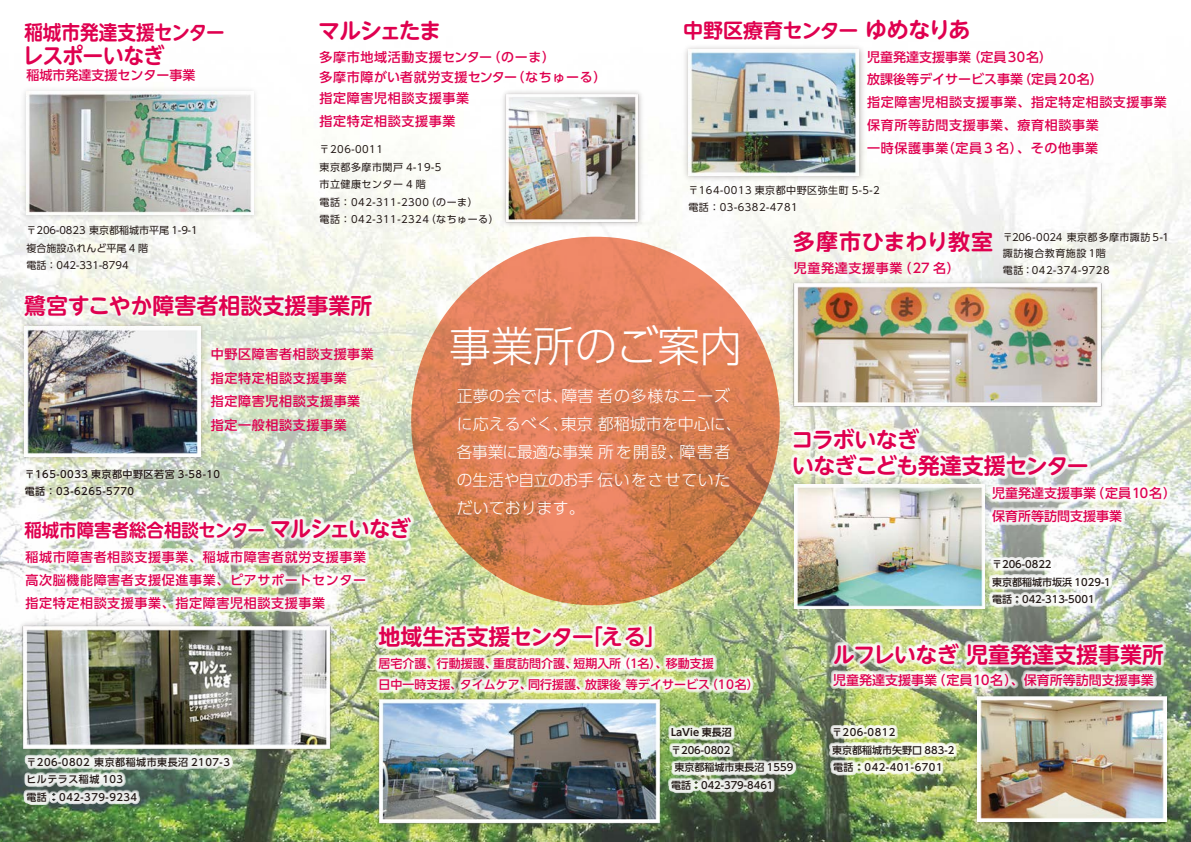
<style>
.page{position:relative;width:1191px;height:842px;background:#fff}
.page>*{position:absolute;margin:0;border:0;box-sizing:border-box;transform-origin:0 0}
.t1{font:300 42px "UD Shin Go Pro";color:#fff}
.t2{font:700 22px "UD Shin M Go Pro De";color:#df004f}
.t3{font:700 22px/25.5px "UD Shin M Go Pro De";letter-spacing:-.04em;color:#df004f}
.t4{font:700 22px "UD Shin M Go Pro De";letter-spacing:.015em;color:#df004f}
.t5{font:700 22px "UD Shin M Go Pro De";letter-spacing:-.04em;color:#df004f;scale:.95 1}
.t6{font:700 22px "UD Shin M Go Pro De";letter-spacing:-.02em;color:#df004f}
.t7{font:700 20px "UD Shin M Go Pro De";color:#df004f}
.t8{font:700 20px "UD Shin M Go Pro De";color:#df004f;scale:.93 1}
.t9{font:700 18px "UD Shin M Go Pro De";color:#df004f}
.t10{font:300 16px/28px "UD Shin Go Pro";color:#fff}
.t11{font:500 13px/22.8px "UD Shin Go Pro";letter-spacing:.05em;color:#df004f}
.t12{font:500 13px/22.8px "UD Shin Go Pro";color:#df004f}
.t13{font:500 12px/21px "UD Shin Go Pro";color:#df004f}
.t14{font:10px/17.5px "UD Shin Go Pro";letter-spacing:.05em;color:#221815}
.t15{font:500 10px/17.5px "UD Shin Go Pro";letter-spacing:.05em;color:#221815}
.t16{font:500 10px/17.5px "UD Shin Go Pro";color:#221815}
.t17{font:10px/17.5px "UD Shin Go Pro";color:#221815}
.t18{font:700 10px "UD Shin Go Pro De";color:#221815}
.s1{font-size:22px}
</style>
<div class="page">
<img style="left:0;top:138px;width:1191px;height:704px">
<svg style="left:411px;top:237px;width:369px;height:368px;background:#dc7f57"></svg>
<img style="left:17px;top:89px;width:245px;height:135px">
<img style="left:26px;top:92px;width:227px;height:123px">
<img style="left:784px;top:274px;width:325px;height:141px">
<img style="left:777px;top:276px;width:340px;height:137px">
<img style="left:362px;top:693px;width:341px;height:136px">
<img style="left:14px;top:617px;width:325px;height:141px">
<img style="left:6px;top:619px;width:340px;height:136px">
<img style="left:16px;top:317px;width:194px;height:148px">
<img style="left:25px;top:326px;width:175px;height:130px">
<img style="left:679px;top:46px;width:189px;height:139px">
<img style="left:688px;top:50px;width:170px;height:126px">
<img style="left:498px;top:138px;width:148px;height:92px">
<img style="left:501px;top:91px;width:141px;height:136px">
<img style="left:785px;top:475px;width:208px;height:142px">
<img style="left:794px;top:529px;width:190px;height:79px">
<img style="left:969px;top:689px;width:205px;height:141px">
<img style="left:977px;top:693px;width:189px;height:129px">
<img style="left:375px;top:622px;width:381px;height:75px">
<img style="left:667px;top:724px;width:130px;height:72px">
<svg style="left:21px;top:514px;width:393px;height:102px"></svg>
<img style="left:23px;top:753px;width:211px;height:55px">
<img style="left:22px;top:291px;width:353px;height:32px">
<img style="left:23px;top:292px;width:351px;height:31px">
<svg style="left:788px;top:425px;width:385px;height:104px"></svg>
<img style="left:829px;top:640px;width:338px;height:53px">
<svg style="left:988px;top:556px;width:126px;height:55px"></svg>
<img style="left:21px;top:465px;width:202px;height:36px">
<img style="left:22px;top:466px;width:202px;height:36px">
<img style="left:685px;top:182px;width:197px;height:35px">
<img style="left:686px;top:183px;width:196px;height:34px">
<img style="left:316px;top:142px;width:180px;height:87px">
<div style="left:318px;top:143px;width:178px;height:86px;background:#fbfcf6"></div>
<img style="left:828px;top:724px;width:129px;height:54px">
<h3 class="t7" style="left:683px;top:15px;width:289px">中野区療育センター <span class="s1">ゆめなりあ</span></h3>
<h2 class="t6" style="left:318px;top:12px;width:124px">マルシェたま</h2>
<p class="t11" style="left:320px;top:66px;width:288px;line-height:21.7px">多摩市障がい者就労支援センター（なちゅーる）指定障害児相談支援事業<br>指定特定相談支援事業</p>
<h3 class="t8" style="left:24px;top:16px;width:217px">稲城市発達支援センター</h3>
<h2 class="t5" style="left:23px;top:38px;width:151px">レスポーいなぎ</h2>
<p class="t12" style="left:26px;top:64px;width:170px">稲城市発達支援センター事業</p>
<p class="t11" style="left:867px;top:45px;width:301px">児童発達支援事業（定員3０名）<br>放課後等デイサービス事業（定員2０名）<br>指定障害児相談支援事業、指定特定相談支援事業保育所等訪問支援事業、療育相談事業<br>一時保護事業（定員3 名）、その他事業</p>
<p class="t14" style="left:688px;top:181px;width:193px">〒164-0013 東京都中野区弥生町 5-5-2電話：03-6382-4781</p>
<p class="t11" style="left:320px;top:45px;width:237px">多摩市地域活動支援センター（のーま）</p>
<p class="t14" style="left:320px;top:140px;width:181px">〒206-0011　<br>東京都多摩市関戸 4-19-5<br>市立健康センター 4 階<br>電話：042-311-2300（のーま）<br>電話：042-311-2324（なちゅーる）</p>
<p class="t17" style="left:26px;top:221px;width:173px">〒206-0823 東京都稲城市平尾 1-9-1複合施設ふれんど平尾 4 階<br>電話：042-331-8794</p>
<h2 class="t4" style="left:793px;top:224px;width:202px">多摩市ひまわり教室</h2>
<p class="t14" style="left:1003px;top:229px;width:167px;line-height:16.5px">〒206-0024 東京都多摩市諏訪 5-1諏訪複合教育施設 1階<br>電話：042-374-9728</p>
<p class="t11" style="left:794px;top:257px;width:168px">児童発達支援事業（２7 名）</p>
<h2 class="t2" style="left:24px;top:287px;width:350px">鷺宮すこやか障害者相談支援事業所</h2>
<p class="t11" style="left:211px;top:342px;width:165px;line-height:23.4px">中野区障害者相談支援事業指定特定相談支援事業<br>指定障害児相談支援事業</p>
<p class="t11" style="left:211px;top:414px;width:137px">指定一般相談支援事業</p>
<p class="t15" style="left:25px;top:465px;width:197px">〒165-0033 東京都中野区若宮 3-58-10電話：03-6265-5770</p>
<h3 class="t9" style="left:24px;top:515px;width:388px">稲城市障害者総合相談センター <span class="s1">マルシェいなぎ</span></h3>
<p class="t11" style="left:25px;top:545px;width:342px;text-align:justify">稲城市障害者相談支援事業、稲城市障害者就労支援事業高次脳機能障害者支援促進事業、ピアサポートセンター指定特定相談支援事業、指定障害児相談支援事業</p>
<h1 class="t1" style="left:449px;top:312px;width:294px">事業所のご案内</h1>
<p class="t10" style="left:457px;top:381px;width:286px">正夢の会では、障害者の多様なニーズに応えるべく、東京都稲城市を中心に、各事業に最適な事業所を開設、障害者の生活や自立のお手伝いをさせていただいております。</p>
<h2 class="t3" style="left:791px;top:426px;width:299px">コラボいなぎ　<br>いなぎこども発達支援センター</h2>
<p class="t12" style="left:992px;top:481px;width:186px">児童発達支援事業（定員1０名）保育所等訪問支援事業</p>
<p class="t16" style="left:992px;top:556px;width:120px">〒206-0822<br>東京都稲城市坂浜 1029-1電話：042-313-5001</p>
<p class="t15" style="left:26px;top:753px;width:205px">〒206-0802 東京都稲城市東長沼 2107-3ヒルテラス稲城 103<br>電話 ：042-379-9234</p>
<h2 class="t2" style="left:378px;top:619px;width:290px">地域生活支援センター「える」</h2>
<p class="t13" style="left:378px;top:653px;width:382px">居宅介護、行動援護、重度訪問介護、短期入所（１名）、移動支援<br>日中一時支援、タイムケア、同行援護、放課後等デイサービス（１０名）</p>
<p class="t18" style="left:671px;top:724px;width:62px">LaVie 東長沼</p>
<p class="t15" style="left:671px;top:741px;width:61px">〒206-0802</p>
<p class="t16" style="left:674px;top:758px;width:120px">東京都稲城市東長沼 1559</p>
<p class="t16" style="left:671px;top:776px;width:104px">電話：042-379-8461</p>
<h2 class="t2" style="left:832px;top:636px;width:333px">ルフレいなぎ 児童発達支援事業所</h2>
<p class="t12" style="left:833px;top:668px;width:322px">児童発達支援事業（定員1０名）、保育所等訪問支援事業</p>
<p class="t15" style="left:832px;top:723px;width:124px">〒206-0812<br>東京都稲城市矢野口 883-2電話：042-401-6701</p>
</div>
